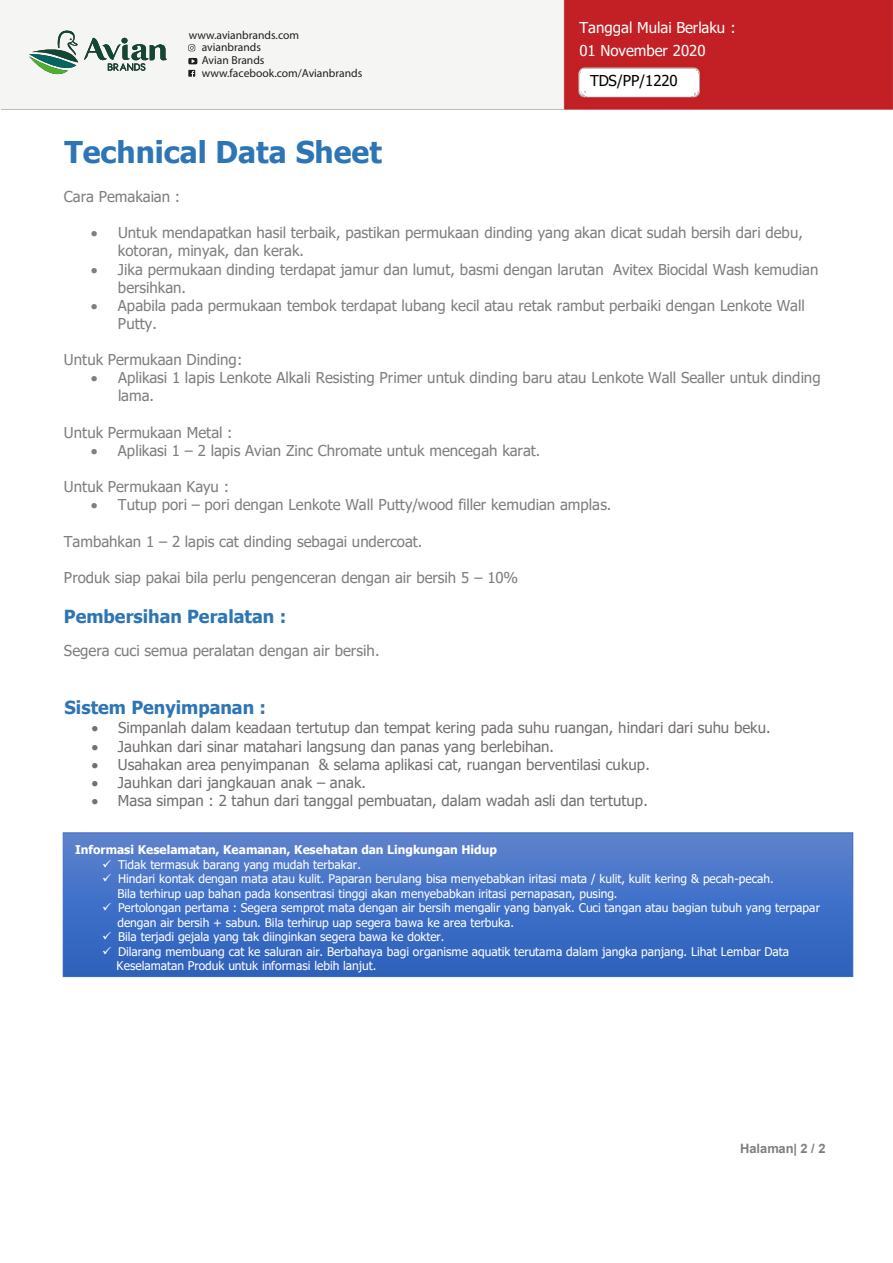
<style>
.page{position:relative;width:893px;height:1263px;background:#fff}
.page>*{position:absolute;margin:0;border:0;box-sizing:border-box;transform-origin:0 0}
.t1{font:700 30px "Tahoma";color:#2e75b5}
.t2{font:700 18px "Tahoma";color:#2e75b5}
.t3{font:15px/18px "Tahoma";color:#7f7f7f}
.t4{font:15px "Tahoma";color:#757070}
.t5{font:15px/22.8px "Tahoma";letter-spacing:-.005em;color:#fff}
.t6{font:15px "Tahoma";letter-spacing:-.005em;color:#000}
.t7{font:700 12.9px "Arial";color:#7f7f7f}
.t8{font:12px/14.4px "Tahoma";color:#fff}
.t9{font:700 12px "Tahoma";color:#fff}
.t10{font:11.55px/12px "Myriad Pro";color:#201e1e}
</style>
<div class="page">
<img style="left:562px;top:1px;width:330px;height:108px">
<img style="left:62px;top:832px;width:792px;height:146px">
<div style="left:0;top:0;width:562px;height:109px;background:#f5f6f4"></div>
<svg style="left:188px;top:70px;width:7px;height:7px"></svg>
<svg style="left:188px;top:58px;width:9px;height:6px"></svg>
<svg style="left:188px;top:44px;width:7px;height:7px"></svg>
<svg style="left:29px;top:30px;width:138px;height:45px"></svg>
<p class="t10" style="left:202px;top:29px;width:99px;text-indent:-13px">www.avianbrands.com avianbrands</p>
<p class="t10" style="left:202px;top:54px;width:64px">Avian Brands</p>
<p class="t10" style="left:202px;top:67px;width:162px">www.facebook.com/Avianbrands</p>
<p class="t5" style="left:579px;top:17px;width:158px">Tanggal Mulai Berlaku :<br>01 November 2020</p>
<p class="t6" style="left:590px;top:71px;width:89px">TDS/PP/1220</p>
<h1 class="t1" style="left:65px;top:131px;width:319px">Technical Data Sheet</h1>
<p class="t3" style="left:64px;top:188px;width:118px">Cara Pemakaian :</p>
<p class="t3" style="left:118px;top:225px;width:686px;text-indent:-27px">• Untuk mendapatkan hasil terbaik, pastikan permukaan dinding yang akan dicat sudah bersih dari debu, kotoran, minyak, dan kerak.</p>
<p class="t3" style="left:118px;top:261px;width:702px;text-indent:-27px">• Jika permukaan dinding terdapat jamur dan lumut, basmi dengan larutan Avitex Biocidal Wash kemudian bersihkan.</p>
<p class="t3" style="left:118px;top:297px;width:688px;text-indent:-27px">• Apabila pada permukaan tembok terdapat lubang kecil atau retak rambut perbaiki dengan Lenkote Wall<br>Putty.</p>
<p class="t3" style="left:64px;top:352px;width:180px">Untuk Permukaan Dinding:</p>
<p class="t3" style="left:118px;top:370px;width:704px;text-indent:-27px">• Aplikasi 1 lapis Lenkote Alkali Resisting Primer untuk dinding baru atau Lenkote Wall Sealler untuk dinding lama.</p>
<p class="t3" style="left:64px;top:424px;width:170px">Untuk Permukaan Metal :</p>
<p class="t3" style="left:91px;top:442px;width:451px">• Aplikasi 1 – 2 lapis Avian Zinc Chromate untuk mencegah karat.</p>
<p class="t3" style="left:64px;top:479px;width:167px">Untuk Permukaan Kayu :</p>
<p class="t3" style="left:91px;top:497px;width:522px">• Tutup pori – pori dengan Lenkote Wall Putty/wood filler kemudian amplas.</p>
<p class="t3" style="left:64px;top:533px;width:360px">Tambahkan 1 – 2 lapis cat dinding sebagai undercoat.</p>
<p class="t3" style="left:64px;top:569px;width:456px">Produk siap pakai bila perlu pengenceran dengan air bersih 5 – 10%</p>
<p class="t2" style="left:64px;top:604px;width:224px">Pembersihan Peralatan :</p>
<p class="t3" style="left:64px;top:643px;width:317px">Segera cuci semua peralatan dengan air bersih.</p>
<p class="t2" style="left:65px;top:695px;width:203px">Sistem Penyimpanan :</p>
<p class="t4" style="left:92px;top:718px;width:680px">• Simpanlah dalam keadaan tertutup dan tempat kering pada suhu ruangan, hindari dari suhu beku.</p>
<p class="t4" style="left:92px;top:736px;width:464px">• Jauhkan dari sinar matahari langsung dan panas yang berlebihan.</p>
<p class="t4" style="left:92px;top:754px;width:559px">• Usahakan area penyimpanan &amp; selama aplikasi cat, ruangan berventilasi cukup.</p>
<p class="t4" style="left:92px;top:772px;width:276px">• Jauhkan dari jangkauan anak – anak.</p>
<p class="t4" style="left:92px;top:790px;width:558px">• Masa simpan : 2 tahun dari tanggal pembuatan, dalam wadah asli dan tertutup.</p>
<p class="t9" style="left:75px;top:842px;width:423px">Informasi Keselamatan, Keamanan, Kesehatan dan Lingkungan Hidup</p>
<p class="t8" style="left:102px;top:858px;width:261px">✓ Tidak termasuk barang yang mudah terbakar.</p>
<p class="t8" style="left:117px;top:872px;width:658px;text-indent:-15px">✓ Hindari kontak dengan mata atau kulit. Paparan berulang bisa menyebabkan iritasi mata / kulit, kulit kering &amp; pecah-pecah.<br>Bila terhirup uap bahan pada konsentrasi tinggi akan menyebabkan iritasi pernapasan, pusing.</p>
<p class="t8" style="left:117px;top:901px;width:704px;text-indent:-15px">✓ Pertolongan pertama : Segera semprot mata dengan air bersih mengalir yang banyak. Cuci tangan atau bagian tubuh yang terpapar dengan air bersih + sabun. Bila terhirup uap segera bawa ke area terbuka.</p>
<p class="t8" style="left:102px;top:930px;width:344px">✓ Bila terjadi gejala yang tak diinginkan segera bawa ke dokter.</p>
<p class="t8" style="left:116px;top:945px;width:674px;text-indent:-14px">✓ Dilarang membuang cat ke saluran air. Berbahaya bagi organisme aquatik terutama dalam jangka panjang. Lihat Lembar Data<br>Keselamatan Produk untuk informasi lebih lanjut.</p>
<p class="t7" style="left:740px;top:1139px;width:87px">Halaman| 2 / 2</p>
</div>
